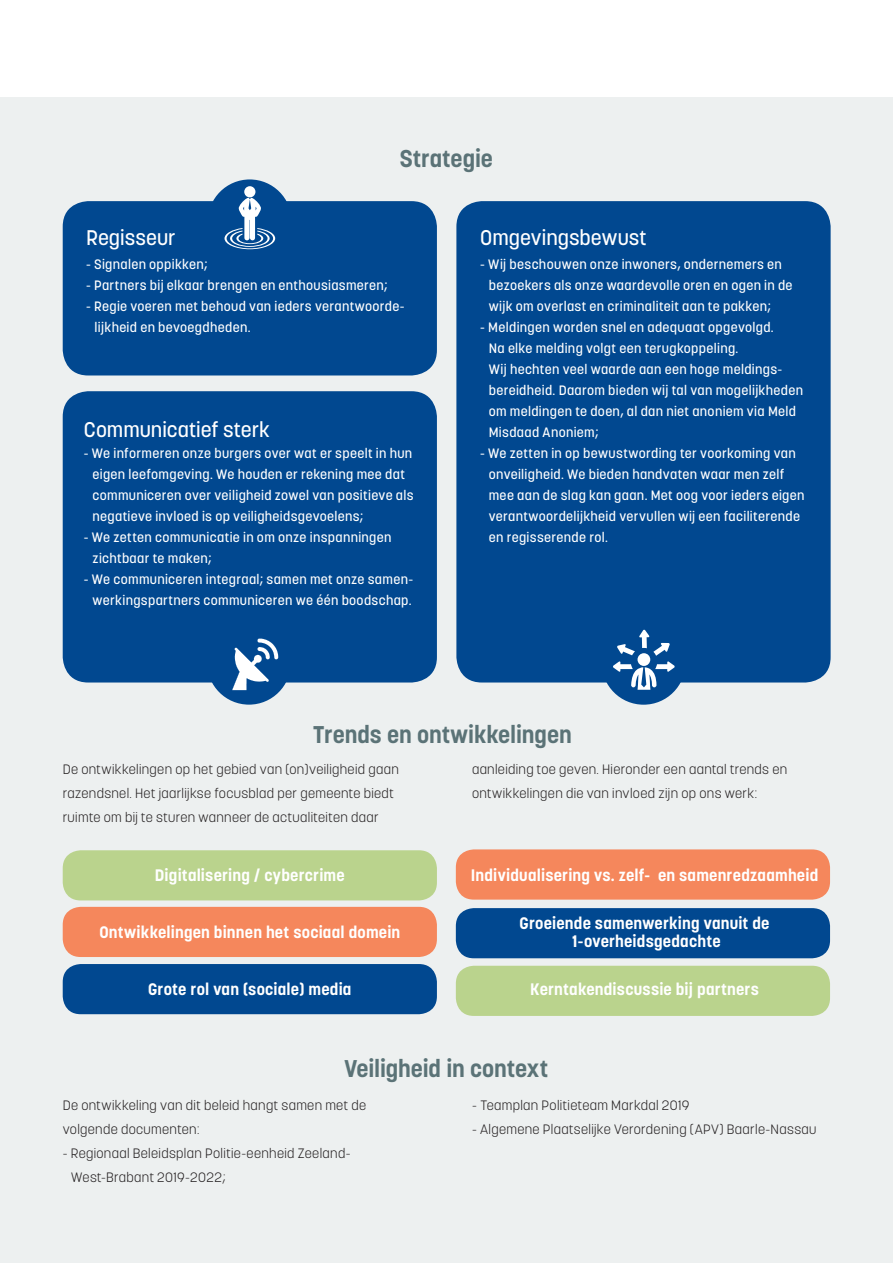
<style>
.page{position:relative;width:893px;height:1263px;background:#fff}
.page>*{position:absolute;margin:0;border:0;box-sizing:border-box;transform-origin:0 0}
.t1{font:700 24px "Korolev";letter-spacing:-.005em;color:#5b7377}
.t2{font:500 21px "Korolev";color:#fff}
.t3{font:700 16.5px/18px "Korolev";letter-spacing:.01em;color:#fff;text-align:center}
.t4{font:500 13.5px/21px "Korolev";letter-spacing:.025em;color:#fff}
.t5{font:300 13.5px/24px "Korolev";letter-spacing:.025em;color:#231f20}
</style>
<div class="page">
<div style="left:0;top:98px;width:893px;height:1165px;background:#edf0f0"></div>
<div style="left:63px;top:391px;width:374px;height:291px;background:#014890;border-radius:26px"></div>
<div style="left:63px;top:201px;width:374px;height:174px;background:#014890;border-radius:26px"></div>
<div style="left:456px;top:201px;width:375px;height:481px;background:#014890;border-radius:26px"></div>
<svg style="left:207px;top:621px;width:84px;height:84px"></svg>
<div style="left:208px;top:179px;width:84px;height:84px;background:#014890;border-radius:50%"></div>
<div style="left:602px;top:621px;width:83px;height:84px;background:#014890;border-radius:50%"></div>
<div style="left:63px;top:964px;width:374px;height:50px;background:#014890;border-radius:18px"></div>
<div style="left:63px;top:907px;width:374px;height:50px;background:#f5875c;border-radius:18px"></div>
<div style="left:63px;top:850px;width:374px;height:50px;background:#bad38d;border-radius:18px"></div>
<div style="left:456px;top:908px;width:374px;height:50px;background:#014890;border-radius:18px"></div>
<div style="left:456px;top:849px;width:374px;height:51px;background:#f5875c;border-radius:18px"></div>
<div style="left:456px;top:966px;width:374px;height:50px;background:#bad38d;border-radius:18px"></div>
<div style="left:244px;top:186px;width:11px;height:11px;background:#fff;border-radius:50%"></div>
<svg style="left:225px;top:198px;width:50px;height:51px"></svg>
<svg style="left:613px;top:630px;width:62px;height:60px"></svg>
<svg style="left:257px;top:638px;width:21px;height:21px"></svg>
<h1 class="t1" style="left:400px;top:143px;width:95px">Strategie</h1>
<h2 class="t2" style="left:86px;top:224px;width:91px">Regisseur</h2>
<p class="t4" style="left:86px;top:253px;width:123px">- Signalen oppikken;</p>
<p class="t4" style="left:86px;top:274px;width:303px">- Partners bij elkaar brengen en enthousiasmeren;</p>
<p class="t4" style="left:95px;top:295px;width:312px;text-indent:-9px">- Regie voeren met behoud van ieders verantwoorde&shy;lijkheid en bevoegdheden.</p>
<h2 class="t2" style="left:84px;top:416px;width:187px">Communicatief sterk</h2>
<p class="t4" style="left:92px;top:442px;width:323px;text-indent:-9px">- We informeren onze burgers over wat er speelt in hun eigen leefomgeving. We houden er rekening mee dat communiceren over veiligheid zowel van positieve als negatieve invloed is op veiligheidsgevoelens;</p>
<p class="t4" style="left:92px;top:527px;width:300px;text-indent:-9px">- We zetten communicatie in om onze inspanningen zichtbaar te maken;</p>
<p class="t4" style="left:84px;top:569px;width:331px;text-align:center">- We communiceren integraal; samen met onze samen&shy;werkingspartners communiceren we één boodschap.</p>
<h2 class="t2" style="left:480px;top:224px;width:168px">Omgevingsbewust</h2>
<p class="t4" style="left:489px;top:253px;width:305px;text-indent:-9px">- Wij beschouwen onze inwoners, ondernemers en bezoekers als onze waardevolle oren en ogen in de wijk om overlast en criminaliteit aan te pakken;</p>
<p class="t4" style="left:489px;top:316px;width:316px;text-indent:-9px">- Meldingen worden snel en adequaat opgevolgd.<br>Na elke melding volgt een terugkoppeling.<br>Wij hechten veel waarde aan een hoge meldings&shy;bereidheid. Daarom bieden wij tal van mogelijkheden om meldingen te doen, al dan niet anoniem via Meld Misdaad Anoniem;</p>
<p class="t4" style="left:489px;top:442px;width:317px;text-indent:-9px">- We zetten in op bewustwording ter voorkoming van onveiligheid. We bieden handvaten waar men zelf mee aan de slag kan gaan. Met oog voor ieders eigen verantwoordelijkheid vervullen wij een faciliterende en regisserende rol.</p>
<h1 class="t1" style="left:313px;top:719px;width:260px">Trends en ontwikkelingen</h1>
<p class="t5" style="left:63px;top:757px;width:338px">De ontwikkelingen op het gebied van (on)veiligheid gaan razendsnel. Het jaarlijkse focusblad per gemeente biedt ruimte om bij te sturen wanneer de actualiteiten daar</p>
<p class="t3" style="left:155px;top:866px;width:191px">Digitalisering / cybercrime</p>
<p class="t3" style="left:99px;top:923px;width:302px">Ontwikkelingen binnen het sociaal domein</p>
<p class="t3" style="left:148px;top:980px;width:205px">Grote rol van (sociale) media</p>
<p class="t5" style="left:472px;top:757px;width:317px">aanleiding toe geven. Hieronder een aantal trends en ontwikkelingen die van invloed zijn op ons werk:</p>
<p class="t3" style="left:471px;top:866px;width:349px">Individualisering vs. zelf- en samenredzaamheid</p>
<p class="t3" style="left:520px;top:914px;width:251px">Groeiende samenwerking vanuit de<br>1-overheidsgedachte</p>
<p class="t3" style="left:530px;top:980px;width:230px">Kerntakendiscussie bij partners</p>
<h1 class="t1" style="left:344px;top:1053px;width:205px">Veiligheid in context</h1>
<p class="t5" style="left:63px;top:1093px;width:305px">De ontwikkeling van dit beleid hangt samen met de volgende documenten:</p>
<p class="t5" style="left:71px;top:1141px;width:281px;text-indent:-9px">- Regionaal Beleidsplan Politie-eenheid Zeeland-<br>West-Brabant 2019-2022;</p>
<p class="t5" style="left:472px;top:1093px;width:219px">- Teamplan Politieteam Markdal 2019</p>
<p class="t5" style="left:472px;top:1117px;width:346px">- Algemene Plaatselijke Verordening (APV) Baarle-Nassau</p>
</div>
